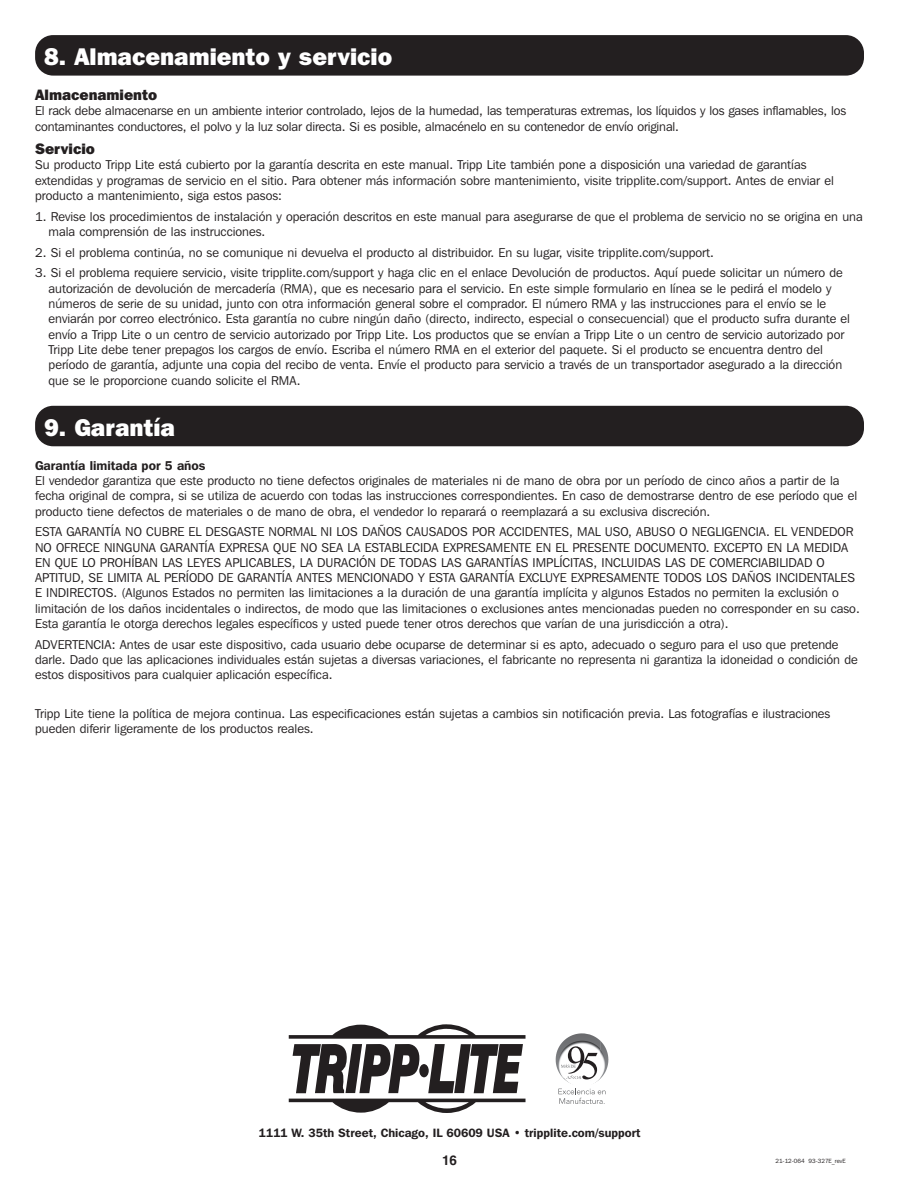
<style>
.page{position:relative;width:918px;height:1188px;background:#fff}
.page>*{position:absolute;margin:0;border:0;box-sizing:border-box;transform-origin:0 0}
.Continued{font:800 24px "Franklin Gothic IT Cby BT";color:#fff}
.t1{font:800 15px "Franklin Gothic IT Cby BT";color:#231f20}
.t2{font:700 13.5px "Helvetica";color:#231f20}
.t3{font:12.75px/15.3px "Franklin Gothic IT Cby BT";color:#231f20}
.t4{font:600 12px "Franklin Gothic IT Cby BT";color:#231f20}
.t5{font:6px "Franklin Gothic IT Cby BT";color:#231f20}
.s1{font-weight:600}
</style>
<div class="page">
<div style="left:35px;top:35px;width:829px;height:41px;background:#231f20;border-radius:18px"></div>
<div style="left:35px;top:406px;width:829px;height:40px;background:#231f20;border-radius:18px"></div>
<img style="left:559px;top:1033px;width:22px;height:15px">
<img style="left:600px;top:1045px;width:8px;height:34px">
<img style="left:564px;top:1079px;width:26px;height:5px">
<svg style="left:558px;top:1088px;width:48px;height:16px"></svg>
<svg style="left:561px;top:1046px;width:37px;height:33px"></svg>
<svg style="left:289px;top:1024px;width:237px;height:69px"></svg>
<svg style="left:289px;top:1099px;width:237px;height:14px"></svg>
<p class="Continued" style="left:44px;top:41px;width:350px">8. Almacenamiento y servicio</p>
<p class="t1" style="left:35px;top:85px;width:124px">Almacenamiento</p>
<p class="t3" style="left:35px;top:103px;width:813px">El rack debe almacenarse en un ambiente interior controlado, lejos de la humedad, las temperaturas extremas, los líquidos y los gases inflamables, los contaminantes conductores, el polvo y la luz solar directa. Si es posible, almacénelo en su contenedor de envío original.</p>
<p class="t1" style="left:35px;top:139px;width:61px">Servicio</p>
<p class="t3" style="left:35px;top:157px;width:800px">Su producto Tripp Lite está cubierto por la garantía descrita en este manual. Tripp Lite también pone a disposición una variedad de garantías extendidas y programas de servicio en el sitio. Para obtener más información sobre mantenimiento, visite tripplite.com/support. Antes de enviar el producto a mantenimiento, siga estos pasos:</p>
<p class="t3" style="left:49px;top:208px;width:816px;text-indent:-14px">1. Revise los procedimientos de instalación y operación descritos en este manual para asegurarse de que el problema de servicio no se origina en una mala comprensión de las instrucciones.</p>
<p class="t3" style="left:35px;top:244px;width:680px">2. Si el problema continúa, no se comunique ni devuelva el producto al distribuidor. En su lugar, visite tripplite.com/support.</p>
<p class="t3" style="left:49px;top:265px;width:803px;text-indent:-14px">3. Si el problema requiere servicio, visite tripplite.com/support y haga clic en el enlace Devolución de productos. Aquí puede solicitar un número de autorización de devolución de mercadería (RMA), que es necesario para el servicio. En este simple formulario en línea se le pedirá el modelo y números de serie de su unidad, junto con otra información general sobre el comprador. El número RMA y las instrucciones para el envío se le enviarán por correo electrónico. Esta garantía no cubre ningún daño (directo, indirecto, especial o consecuencial) que el producto sufra durante el envío a Tripp Lite o un centro de servicio autorizado por Tripp Lite. Los productos que se envían a Tripp Lite o un centro de servicio autorizado por Tripp Lite debe tener prepagos los cargos de envío. Escriba el número RMA en el exterior del paquete. Si el producto se encuentra dentro del período de garantía, adjunte una copia del recibo de venta. Envíe el producto para servicio a través de un transportador asegurado a la dirección que se le proporcione cuando solicite el RMA.</p>
<p class="Continued" style="left:44px;top:412px;width:132px">9. Garantía</p>
<p class="t3" style="left:35px;top:457px;width:824px"><span class="s1">Garantía limitada por 5 años<br></span>El vendedor garantiza que este producto no tiene defectos originales de materiales ni de mano de obra por un período de cinco años a partir de la fecha original de compra, si se utiliza de acuerdo con todas las instrucciones correspondientes. En caso de demostrarse dentro de ese período que el producto tiene defectos de materiales o de mano de obra, el vendedor lo reparará o reemplazará a su exclusiva discreción.</p>
<p class="t3" style="left:35px;top:524px;width:826px">ESTA GARANTÍA NO CUBRE EL DESGASTE NORMAL NI LOS DAÑOS CAUSADOS POR ACCIDENTES, MAL USO, ABUSO O NEGLIGENCIA. EL VENDEDOR NO OFRECE NINGUNA GARANTÍA EXPRESA QUE NO SEA LA ESTABLECIDA EXPRESAMENTE EN EL PRESENTE DOCUMENTO. EXCEPTO EN LA MEDIDA EN QUE LO PROHÍBAN LAS LEYES APLICABLES, LA DURACIÓN DE TODAS LAS GARANTÍAS IMPLÍCITAS, INCLUIDAS LAS DE COMERCIABILIDAD O APTITUD, SE LIMITA AL PERÍODO DE GARANTÍA ANTES MENCIONADO Y ESTA GARANTÍA EXCLUYE EXPRESAMENTE TODOS LOS DAÑOS INCIDENTALES E INDIRECTOS. (Algunos Estados no permiten las limitaciones a la duración de una garantía implícita y algunos Estados no permiten la exclusión o limitación de los daños incidentales o indirectos, de modo que las limitaciones o exclusiones antes mencionadas pueden no corresponder en su caso.<br>Esta garantía le otorga derechos legales específicos y usted puede tener otros derechos que varían de una jurisdicción a otra).</p>
<p class="t3" style="left:35px;top:636px;width:824px">ADVERTENCIA: Antes de usar este dispositivo, cada usuario debe ocuparse de determinar si es apto, adecuado o seguro para el uso que pretende darle. Dado que las aplicaciones individuales están sujetas a diversas variaciones, el fabricante no representa ni garantiza la idoneidad o condición de estos dispositivos para cualquier aplicación específica.</p>
<p class="t3" style="left:35px;top:706px;width:797px">Tripp Lite tiene la política de mejora continua. Las especificaciones están sujetas a cambios sin notificación previa. Las fotografías e ilustraciones pueden diferir ligeramente de los productos reales.</p>
<p class="t4" style="left:258px;top:1125px;width:384px">1111 W. 35th Street, Chicago, IL 60609 USA • tripplite.com/support</p>
<p class="t2" style="left:442px;top:1152px;width:17px">16</p>
<p class="t5" style="left:775px;top:1157px;width:72px">21-12-064 93-327E_revE</p>
</div>
